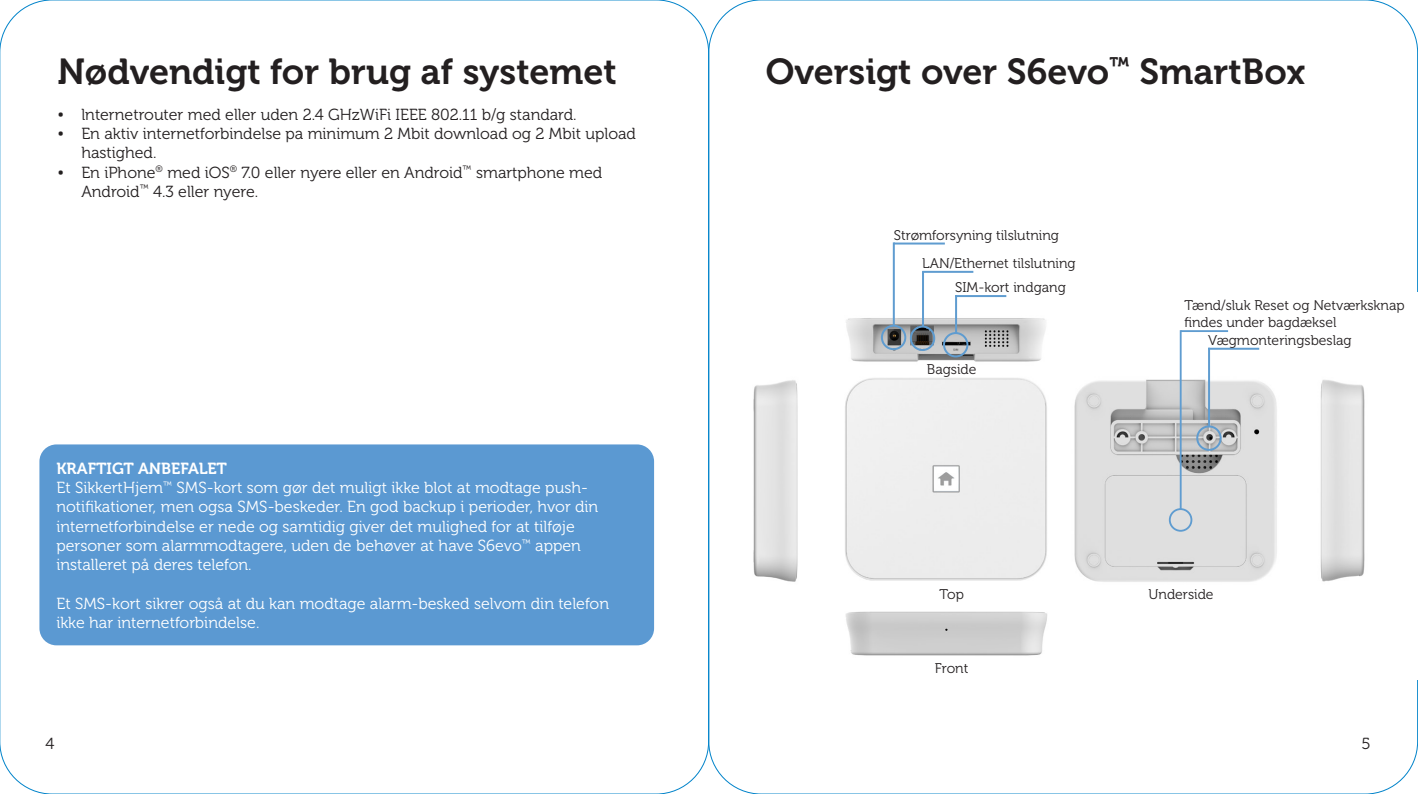
<style>
.page{position:relative;width:1418px;height:794px;background:#fff}
.page>*{position:absolute;margin:0;border:0;box-sizing:border-box;transform-origin:0 0}
.Overskrift{font:36px "Museo 700";color:#231f20}
.Brødtekst__hvid_teks{font:16px/19.2px "Museo 300";color:#fff}
.Bullets{font:16px/19.2px "Museo 300";color:#231f20}
.Overskrift__Hvid_tek{font:16px "Museo 700";color:#fff}
.t1{font:14px "Museo 300";color:#231f20}
.s1{font-family:"Bariol";font-weight:300}
</style>
<div class="page">
<img style="left:753px;top:292px;width:612px;height:364px">
<div style="left:880px;top:325px;width:26px;height:25px;border:2px solid #5f9cd0;border-radius:50%"></div>
<hr style="left:892px;top:242px;width:2px;height:83px;background:#5f9cd0">
<hr style="left:893px;top:242px;width:51px;height:2px;background:#5f9cd0">
<div style="left:909px;top:325px;width:26px;height:26px;border:2px solid #5f9cd0;border-radius:50%"></div>
<hr style="left:922px;top:271px;width:2px;height:56px;background:#5f9cd0">
<hr style="left:922px;top:271px;width:51px;height:2px;background:#5f9cd0">
<div style="left:943px;top:332px;width:25px;height:25px;border:2px solid #5f9cd0;border-radius:50%"></div>
<hr style="left:955px;top:295px;width:2px;height:39px;background:#5f9cd0">
<hr style="left:955px;top:295px;width:51px;height:2px;background:#5f9cd0">
<div style="left:1196px;top:425px;width:25px;height:26px;border:2px solid #5f9cd0;border-radius:50%"></div>
<hr style="left:1207px;top:348px;width:2px;height:79px;background:#5f9cd0">
<hr style="left:1208px;top:348px;width:51px;height:2px;background:#5f9cd0">
<div style="left:1168px;top:508px;width:24px;height:24px;border:2px solid #5f9cd0;border-radius:50%"></div>
<hr style="left:1179px;top:330px;width:2px;height:180px;background:#5f9cd0">
<hr style="left:1180px;top:330px;width:48px;height:2px;background:#5f9cd0">
<div style="left:39px;top:444px;width:615px;height:201px;background:#5b99d2;border-radius:17px"></div>
<p class="Overskrift" style="left:57px;top:51px;width:561px">Nødvendigt for brug af systemet</p>
<p class="Bullets" style="left:57px;top:105px;width:521px"><span class="s1">•</span> lnternetrouter med eller uden 2.4 GHzWiFi IEEE 802.11 b/g standard.</p>
<p class="Bullets" style="left:81px;top:124px;width:556px;text-indent:-24px"><span class="s1">•</span> En aktiv internetforbindelse pa minimum 2 Mbit download og 2 Mbit upload hastighed.</p>
<p class="Bullets" style="left:81px;top:163px;width:522px;text-indent:-24px"><span class="s1">•</span> En iPhone<sup>®</sup> med iOS<sup>®</sup> 7.0 eller nyere eller en Android<sup>™</sup> smartphone med<br>Android<sup>™</sup> 4.3 eller nyere.</p>
<p class="Overskrift__Hvid_tek" style="left:56px;top:459px;width:172px">KRAFTIGT ANBEFALET</p>
<p class="Brødtekst__hvid_teks" style="left:56px;top:478px;width:543px">Et SikkertHjem<sup>™</sup> SMS-kort som gør det muligt ikke blot at modtage push&shy;notifikationer, men ogsa SMS-beskeder. En god backup i perioder, hvor din internetforbindelse er nede og samtidig giver det mulighed for at tilføje personer som alarmmodtagere, uden de behøver at have S6evo<sup>™</sup> appen installeret på deres telefon.</p>
<p class="Brødtekst__hvid_teks" style="left:56px;top:594px;width:554px">Et SMS-kort sikrer også at du kan modtage alarm-besked selvom din telefon ikke har internetforbindelse.</p>
<p class="Overskrift" style="left:765px;top:51px;width:541px">Oversigt over S6evo<sup>™</sup> SmartBox</p>
<p class="t1" style="left:894px;top:227px;width:167px">Strømforsyning tilslutning</p>
<p class="t1" style="left:922px;top:256px;width:155px">LAN/Ethernet tilslutning</p>
<p class="t1" style="left:955px;top:280px;width:112px">SIM-kort indgang</p>
<p class="t1" style="left:926px;top:361px;width:51px">Bagside</p>
<p class="t1" style="left:1184px;top:297px;width:222px">Tænd/sluk Reset og Netværksknap</p>
<p class="t1" style="left:1184px;top:314px;width:154px">findes under bagdæksel</p>
<p class="t1" style="left:1208px;top:332px;width:145px">Vægmonteringsbeslag</p>
<p class="t1" style="left:939px;top:586px;width:26px">Top</p>
<p class="t1" style="left:935px;top:661px;width:35px">Front</p>
<p class="t1" style="left:1148px;top:586px;width:67px">Underside</p>
<p class="Bullets" style="left:45px;top:734px;width:10px">4</p>
<p class="Bullets" style="left:1361px;top:734px;width:11px">5</p>
</div>
